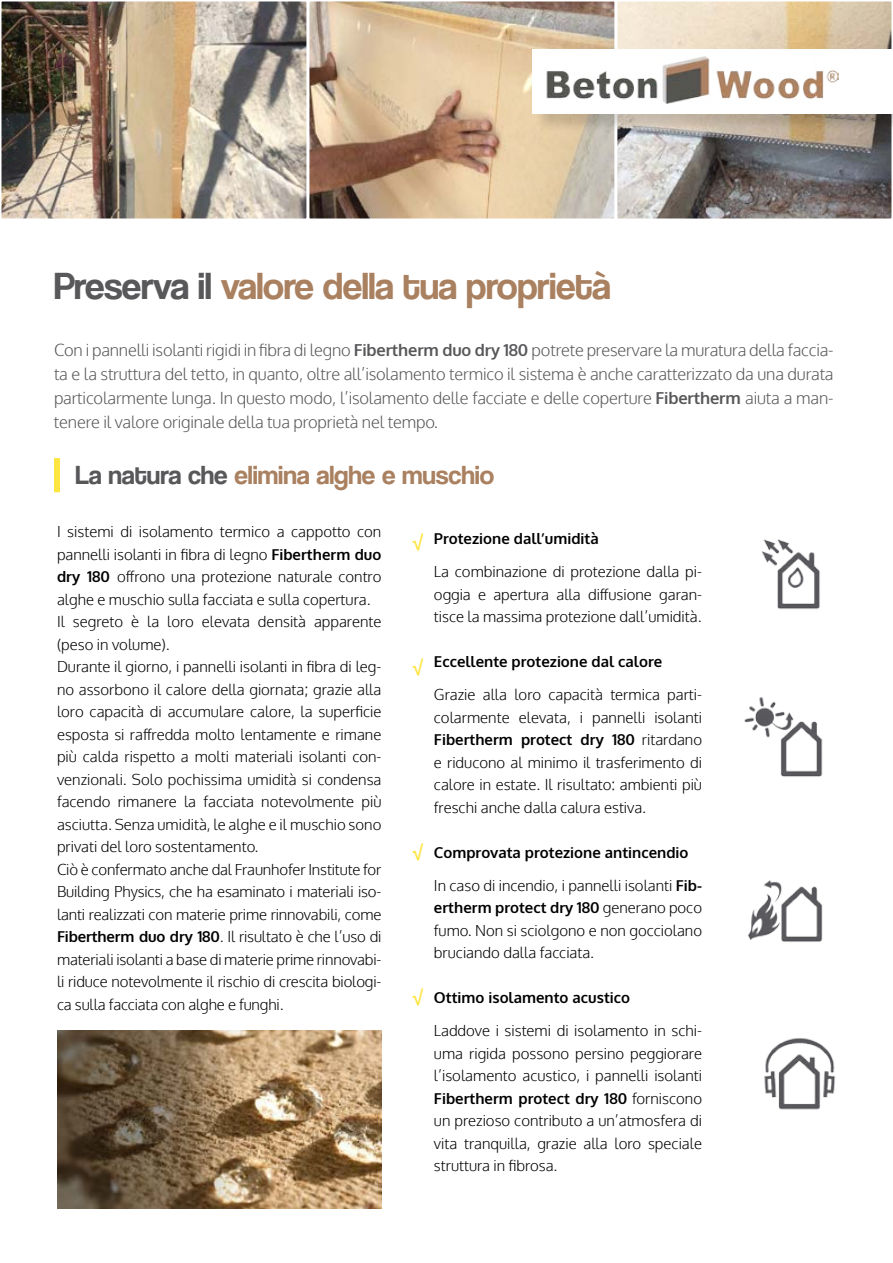
<style>
.page{position:relative;width:893px;height:1263px;background:#fff}
.page>*{position:absolute;margin:0;border:0;box-sizing:border-box;transform-origin:0 0}
.t1{font:39px "Coolvetica Rg";letter-spacing:-.01em;color:#aa8160}
.t2{font:27px "Coolvetica Rg";color:#aa8160}
.t3{font:700 19.5px "Oxygen";color:#fee542}
.t4{font:300 16.5px/24px "Oxygen";letter-spacing:-.01em;color:#58585b;text-align:justify}
.t5{font:300 15px/22.5px "Oxygen";color:#000;text-align:justify}
.t6{font:700 15px "Oxygen";color:#000}
.s1{color:#58585b}
.s2{font-weight:700}
</style>
<div class="page">
<img style="left:1px;top:1px;width:306px;height:218px">
<svg style="left:617px;top:1px;width:275px;height:218px;background:#a89f94"></svg>
<svg style="left:309px;top:1px;width:306px;height:218px;background:#c9af91"></svg>
<div style="left:535px;top:52px;width:358px;height:81px;background:#000;opacity:.15"></div>
<div style="left:533px;top:49px;width:360px;height:64px;background:#fff"></div>
<img style="left:546px;top:57px;width:293px;height:46px">
<img style="left:761px;top:539px;width:59px;height:71px">
<img style="left:744px;top:697px;width:79px;height:80px">
<img style="left:748px;top:880px;width:75px;height:62px">
<img style="left:764px;top:1038px;width:72px;height:72px">
<div style="left:54px;top:458px;width:6px;height:34px;background:#fee542"></div>
<img style="left:57px;top:1030px;width:324px;height:179px">
<h1 class="t1" style="left:54px;top:263px;width:558px"><span class="s1">Preserva il</span> valore della tua proprietà</h1>
<p class="t4" style="left:54px;top:339px;width:781px">Con i pannelli isolanti rigidi in fibra di legno <span class="s2">Fibertherm duo dry 180</span> potrete preservare la muratura della faccia&shy;ta e la struttura del tetto, in quanto, oltre all’isolamento termico il sistema è anche caratterizzato da una durata particolarmente lunga. In questo modo, l’isolamento delle facciate e delle coperture <span class="s2">Fibertherm</span> aiuta a man&shy;tenere il valore originale della tua proprietà nel tempo.</p>
<h2 class="t2" style="left:75px;top:459px;width:420px"><span class="s1">La natura che</span> elimina alghe e muschio</h2>
<p class="t5" style="left:57px;top:521px;width:326px;text-align:left">I sistemi di isolamento termico a cappotto con pannelli isolanti in fibra di legno <span class="s2">Fibertherm duo dry 180</span> offrono una protezione naturale contro alghe e muschio sulla facciata e sulla copertura.<br>Il segreto è la loro elevata densità apparente (peso in volume).<br>Durante il giorno, i pannelli isolanti in fibra di leg&shy;no assorbono il calore della giornata; grazie alla loro capacità di accumulare calore, la superficie esposta si raffredda molto lentamente e rimane più calda rispetto a molti materiali isolanti con&shy;venzionali. Solo pochissima umidità si condensa facendo rimanere la facciata notevolmente più asciutta. Senza umidità, le alghe e il muschio sono privati del loro sostentamento.<br>Ciò è confermato anche dal Fraunhofer Institute for Building Physics, che ha esaminato i materiali iso&shy;lanti realizzati con materie prime rinnovabili, come <span class="s2">Fibertherm duo dry 180</span>. Il risultato è che l’uso di materiali isolanti a base di materie prime rinnovabi&shy;li riduce notevolmente il rischio di crescita biologi&shy;ca sulla facciata con alghe e funghi.</p>
<h3 class="t3" style="left:412px;top:529px;width:14px">√</h3>
<h3 class="t3" style="left:412px;top:654px;width:14px">√</h3>
<h3 class="t3" style="left:412px;top:840px;width:14px">√</h3>
<h3 class="t3" style="left:412px;top:985px;width:14px">√</h3>
<p class="t6" style="left:434px;top:529px;width:166px">Protezione dall’umidità</p>
<p class="t5" style="left:434px;top:561px;width:270px">La combinazione di protezione dalla pi&shy;oggia e apertura alla diffusione garan&shy;tisce la massima protezione dall’umidità.</p>
<p class="t6" style="left:434px;top:652px;width:230px">Eccellente protezione dal calore</p>
<p class="t5" style="left:434px;top:684px;width:270px">Grazie alla loro capacità termica parti&shy;colarmente elevata, i pannelli isolanti <span class="s2">Fibertherm protect dry 180</span> ritardano e riducono al minimo il trasferimento di calore in estate. Il risultato: ambienti più freschi anche dalla calura estiva.</p>
<p class="t6" style="left:434px;top:843px;width:256px">Comprovata protezione antincendio</p>
<p class="t5" style="left:434px;top:874px;width:270px">In caso di incendio, i pannelli isolanti <span class="s2">Fib&shy;ertherm protect dry 180</span> generano poco fumo. Non si sciolgono e non gocciolano bruciando dalla facciata.</p>
<p class="t6" style="left:434px;top:988px;width:198px">Ottimo isolamento acustico</p>
<p class="t5" style="left:434px;top:1020px;width:270px">Laddove i sistemi di isolamento in schi&shy;uma rigida possono persino peggiorare l’isolamento acustico, i pannelli isolanti <span class="s2">Fibertherm protect dry 180</span> forniscono un prezioso contributo a un’atmosfera di vita tranquilla, grazie alla loro speciale struttura in fibrosa.</p>
</div>
